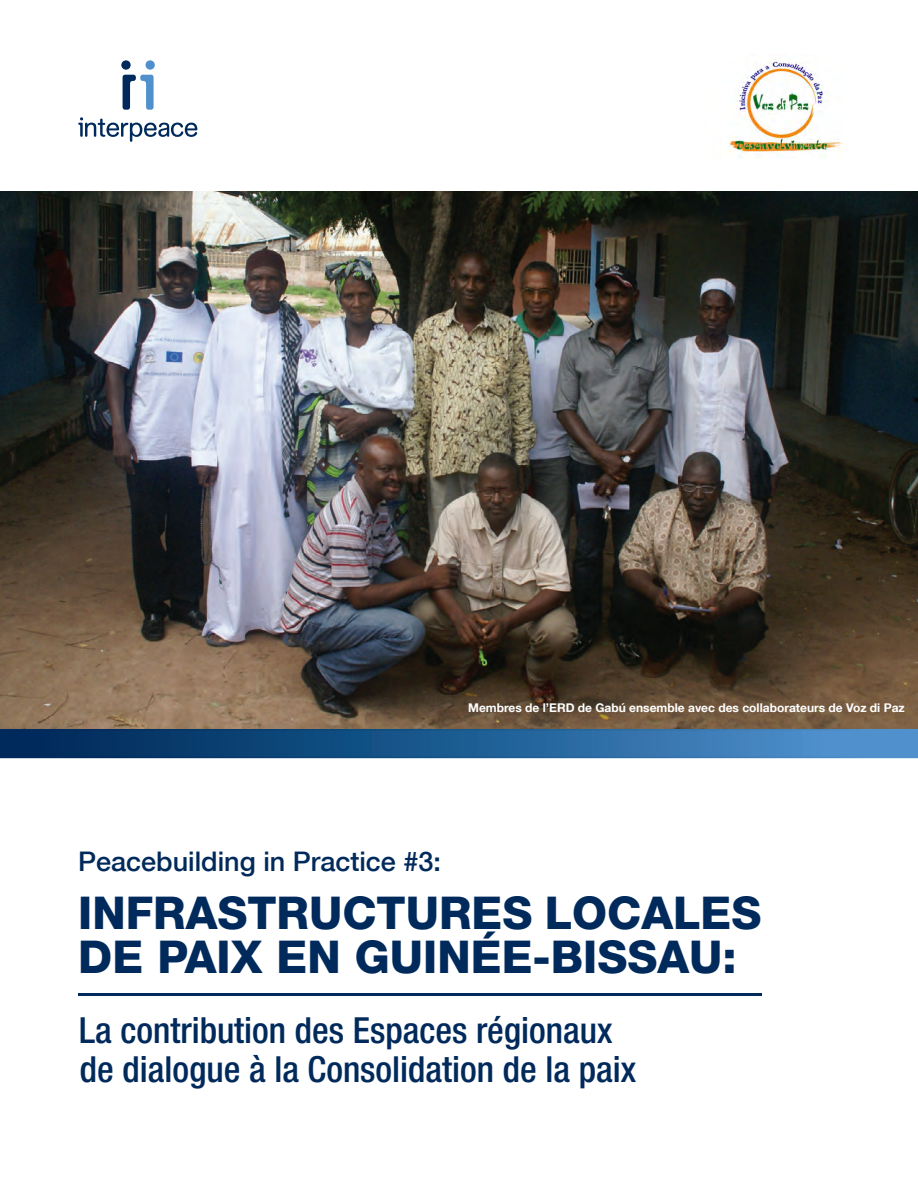
<style>
.page{position:relative;width:918px;height:1188px;background:#fff}
.page>*{position:absolute;margin:0;border:0;box-sizing:border-box;transform-origin:0 0}
.Parrafo_de_Cuerpo{font:800 45px/43.5px "Helvetica Neue LT Com";color:#002a5b}
.t1{font:500 condensed 36px/39px "Helvetica Neue LT Com";color:#002a5b}
.Parrafo_de_Cuerpo-2{font:500 27px "Helvetica Neue LT Com";color:#002a5b}
.t2{font:700 12px "Helvetica Neue LT Com";color:#fff}
</style>
<div class="page">
<img style="left:0;top:191px;width:918px;height:538px">
<hr style="left:78px;top:994px;width:684px;height:2px;background:#002a5b">
<svg style="left:0;top:729px;width:918px;height:29px;background:#225c92"></svg>
<img style="left:727px;top:59px;width:116px;height:100px">
<svg style="left:121px;top:60px;width:34px;height:50px"></svg>
<svg style="left:78px;top:117px;width:119px;height:25px"></svg>
<p class="t2" style="left:468px;top:700px;width:438px">Membres de l’ERD de Gabú ensemble avec des collaborateurs de Voz di Paz</p>
<p class="Parrafo_de_Cuerpo-2" style="left:78px;top:845px;width:364px">Peacebuilding in Practice #3:</p>
<p class="Parrafo_de_Cuerpo" style="left:78px;top:891px;width:685px">INFRASTRUCTURES LOCALES<br>DE PAIX EN GUINÉE-BISSAU:</p>
<p class="t1" style="left:79px;top:1010px;width:559px">La contribution des Espaces régionaux de dialogue à la Consolidation de la paix</p>
</div>
